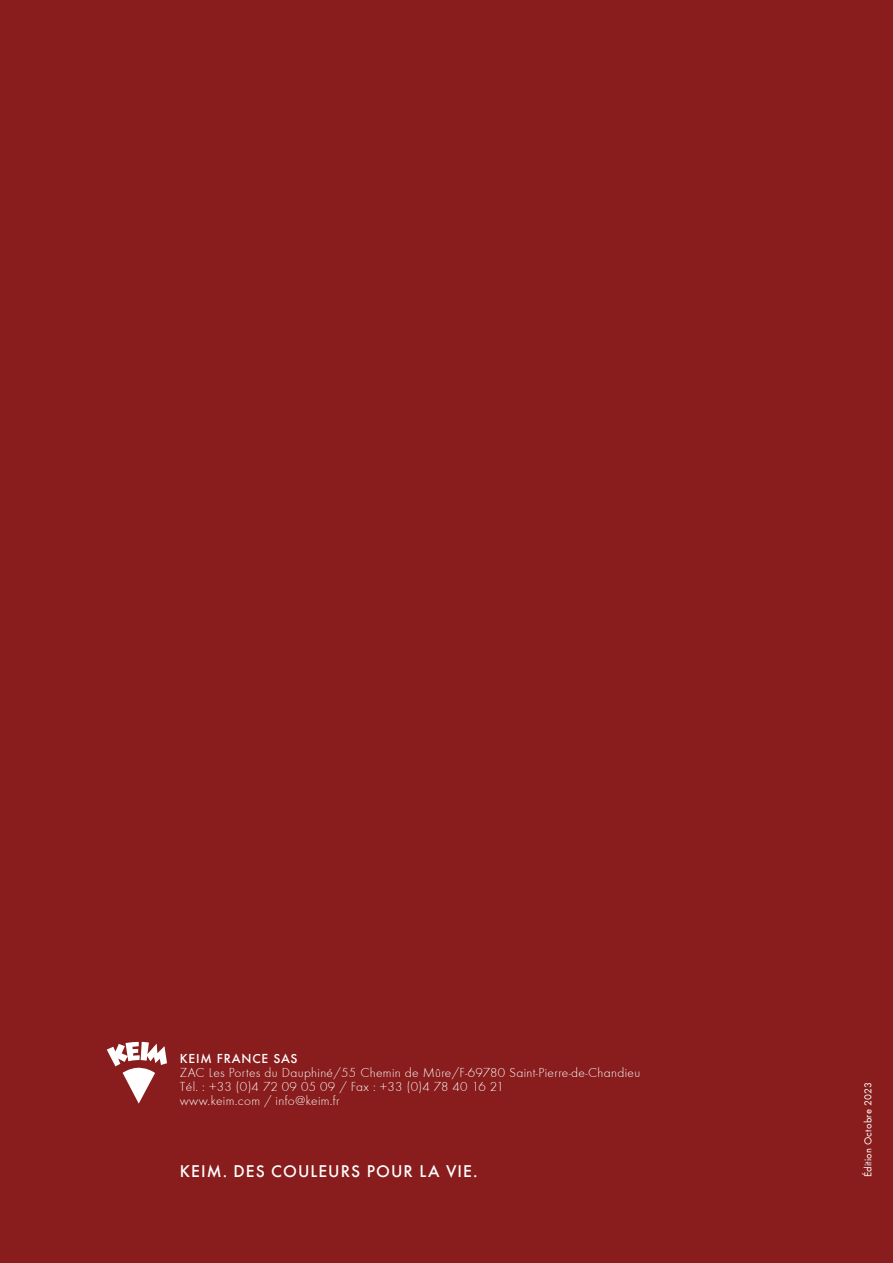
<style>
.page{position:relative;width:893px;height:1263px;background:#891c1c}
.page>*{position:absolute;margin:0;border:0;box-sizing:border-box;transform-origin:0 0}
.t1{font:500 17.55px "Futura T";letter-spacing:.06em;color:#fff}
.t2{font:300 13.5px "Futura T";letter-spacing:.025em;color:#fff}
.t3{font:500 13.5px "Futura T";letter-spacing:.06em;color:#fff}
.t4{font:10.5px "Futura T Boo";letter-spacing:.025em;color:#fff}
</style>
<div class="page">
<svg style="left:107px;top:1042px;width:60px;height:61px"></svg>
<p class="t3" style="left:180px;top:1050px;width:119px">KEIM FRANCE SAS</p>
<p class="t2" style="left:180px;top:1065px;width:462px">ZAC Les Portes du Dauphiné/55 Chemin de Mûre/F-69780 Saint-Pierre-de-Chandieu</p>
<p class="t2" style="left:180px;top:1079px;width:325px">Tél. : +33 (0)4 72 09 05 09 / Fax : +33 (0)4 78 40 16 21</p>
<p class="t2" style="left:180px;top:1094px;width:161px">www.keim.com / info@keim.fr</p>
<p class="t1" style="left:180px;top:1161px;width:299px">KEIM. DES COULEURS POUR LA VIE.</p>
<p class="t4" style="left:862px;top:1177px;width:97px;rotate:-90deg">Édition Octobre 2023</p>
</div>
